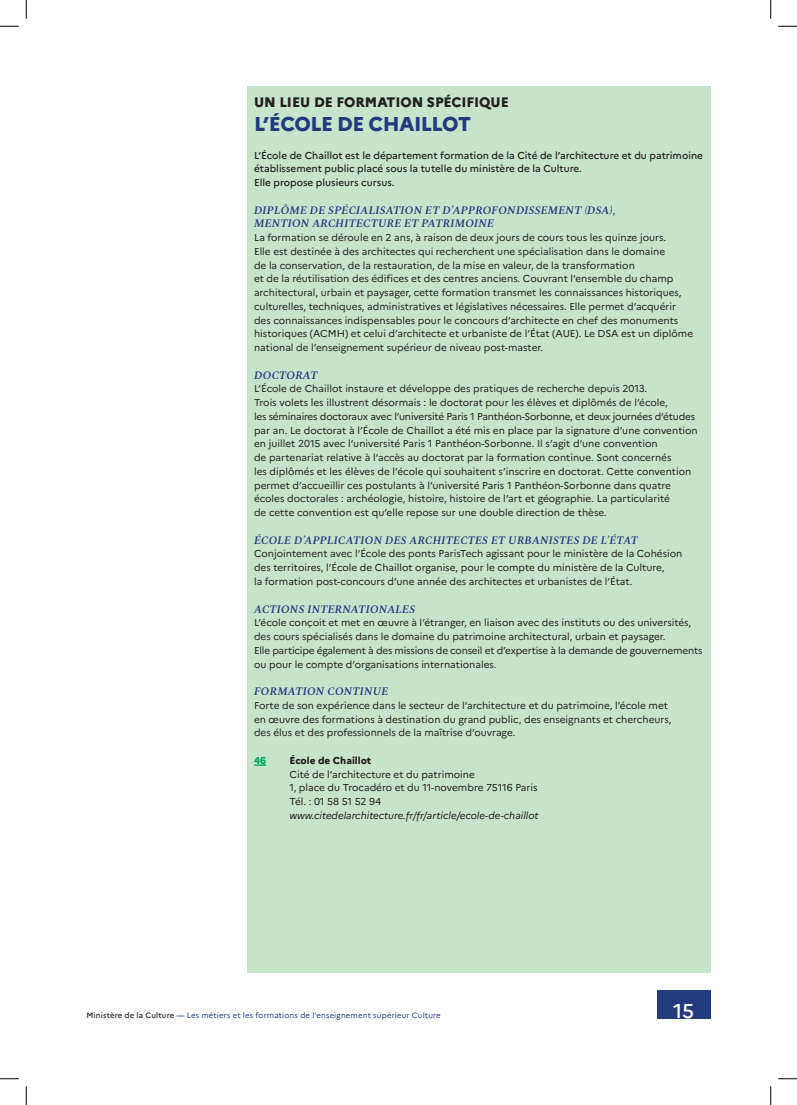
<style>
.page{position:relative;width:797px;height:1105px;background:#fff}
.page>*{position:absolute;margin:0;border:0;box-sizing:border-box;transform-origin:0 0}
.t1{font:800 20px "Marianne";letter-spacing:-.02em;color:#233b7d}
.t2{font:500 20px "Marianne";color:#fff}
.t3{font:800 13.75px "Marianne";letter-spacing:-.005em;color:#231f20}
.t4{font:italic 600 11.25px/13.8px "Spectral";letter-spacing:.01em;color:#233b7d}
.t5{font:10px/13.8px "Marianne";color:#231f20}
.t6{font:500 10px/13.8px "Marianne";color:#231f20}
.t7{font:italic 10px "Marianne";color:#231f20}
.t8{font:800 10px "Marianne";color:#231f20}
.t9{font:800 10px "Marianne";color:#00ab54}
.t10{font:7.75px "Marianne";letter-spacing:.02em;color:#233b7d}
.s1{font-weight:500;color:#231f20}
.s2{font-weight:500}
</style>
<div class="page">
<div style="left:657px;top:990px;width:53px;height:28px;background:#233b7d"></div>
<div style="left:247px;top:86px;width:463px;height:886px;background:#c6e4cc"></div>
<svg style="left:254px;top:764px;width:12px;height:2px"></svg>
<svg style="left:0;top:25px;width:19px;height:2px"></svg>
<svg style="left:778px;top:25px;width:19px;height:2px"></svg>
<svg style="left:0;top:1078px;width:19px;height:1px"></svg>
<svg style="left:778px;top:1078px;width:19px;height:1px"></svg>
<svg style="left:25px;top:0;width:2px;height:19px"></svg>
<svg style="left:25px;top:1086px;width:2px;height:19px"></svg>
<svg style="left:770px;top:0;width:1px;height:19px"></svg>
<svg style="left:770px;top:1086px;width:1px;height:19px"></svg>
<h2 class="t3" style="left:254px;top:94px;width:256px">UN LIEU DE FORMATION SPÉCIFIQUE</h2>
<h1 class="t1" style="left:254px;top:112px;width:218px">L’ÉCOLE DE CHAILLOT</h1>
<p class="t6" style="left:254px;top:148px;width:450px">L’École de Chaillot est le département formation de la Cité de l’architecture et du patrimoine établissement public placé sous la tutelle du ministère de la Culture.<br>Elle propose plusieurs cursus.</p>
<p class="t4" style="left:254px;top:202px;width:363px">DIPLÔME DE SPÉCIALISATION ET D’APPROFONDISSEMENT (DSA),<br>MENTION ARCHITECTURE ET PATRIMOINE</p>
<p class="t5" style="left:254px;top:231px;width:440px">La formation se déroule en 2 ans, à raison de deux jours de cours tous les quinze jours.<br>Elle est destinée à des architectes qui recherchent une spécialisation dans le domaine<br>de la conservation, de la restauration, de la mise en valeur, de la transformation<br>et de la réutilisation des édifices et des centres anciens. Couvrant l’ensemble du champ architectural, urbain et paysager, cette formation transmet les connaissances historiques, culturelles, techniques, administratives et législatives nécessaires. Elle permet d’acquérir des connaissances indispensables pour le concours d’architecte en chef des monuments historiques (ACMH) et celui d’architecte et urbaniste de l’État (AUE). Le DSA est un diplôme national de l’enseignement supérieur de niveau post-master.</p>
<p class="t4" style="left:254px;top:367px;width:65px">DOCTORAT</p>
<p class="t5" style="left:254px;top:382px;width:445px">L’École de Chaillot instaure et développe des pratiques de recherche depuis 2013.<br>Trois volets les illustrent désormais : le doctorat pour les élèves et diplômés de l’école,<br>les séminaires doctoraux avec l’université Paris 1 Panthéon-Sorbonne, et deux journées d’études par an. Le doctorat à l’École de Chaillot a été mis en place par la signature d’une convention en juillet 2015 avec l’université Paris 1 Panthéon-Sorbonne. Il s’agit d’une convention<br>de partenariat relative à l’accès au doctorat par la formation continue. Sont concernés<br>les diplômés et les élèves de l’école qui souhaitent s’inscrire en doctorat. Cette convention permet d’accueillir ces postulants à l’université Paris 1 Panthéon-Sorbonne dans quatre écoles doctorales : archéologie, histoire, histoire de l’art et géographie. La particularité<br>de cette convention est qu’elle repose sur une double direction de thèse.</p>
<p class="t4" style="left:254px;top:532px;width:385px">ÉCOLE D’APPLICATION DES ARCHITECTES ET URBANISTES DE L’ÉTAT</p>
<p class="t5" style="left:254px;top:547px;width:430px">Conjointement avec l’École des ponts ParisTech agissant pour le ministère de la Cohésion des territoires, l’École de Chaillot organise, pour le compte du ministère de la Culture,<br>la formation post-concours d’une année des architectes et urbanistes de l’État.</p>
<p class="t4" style="left:254px;top:601px;width:163px">ACTIONS INTERNATIONALES</p>
<p class="t5" style="left:254px;top:616px;width:450px">L’école conçoit et met en œuvre à l’étranger, en liaison avec des instituts ou des universités, des cours spécialisés dans le domaine du patrimoine architectural, urbain et paysager.<br>Elle participe également à des missions de conseil et d’expertise à la demande de gouvernements ou pour le compte d’organisations internationales.</p>
<p class="t4" style="left:254px;top:684px;width:136px">FORMATION CONTINUE</p>
<p class="t5" style="left:254px;top:698px;width:419px">Forte de son expérience dans le secteur de l’architecture et du patrimoine, l’école met en œuvre des formations à destination du grand public, des enseignants et chercheurs, des élus et des professionnels de la maîtrise d’ouvrage.</p>
<p class="t9" style="left:254px;top:754px;width:14px">46</p>
<p class="t8" style="left:289px;top:754px;width:83px">École de Chaillot</p>
<p class="t5" style="left:289px;top:767px;width:249px">Cité de l’architecture et du patrimoine<br>1, place du Trocadéro et du 11-novembre 75116 Paris<br>Tél. : 01 58 51 52 94</p>
<p class="t7" style="left:289px;top:807px;width:251px">www.citedelarchitecture.fr/fr/article/ecole-de-chaillot</p>
<p class="t10" style="left:86px;top:1011px;width:355px"><span class="s1">Ministère de la Culture</span> <span class="s2">—</span> Les métiers et les formations de l’enseignement supérieur Culture</p>
<h1 class="t2" style="left:673px;top:999px;width:22px">15</h1>
</div>
